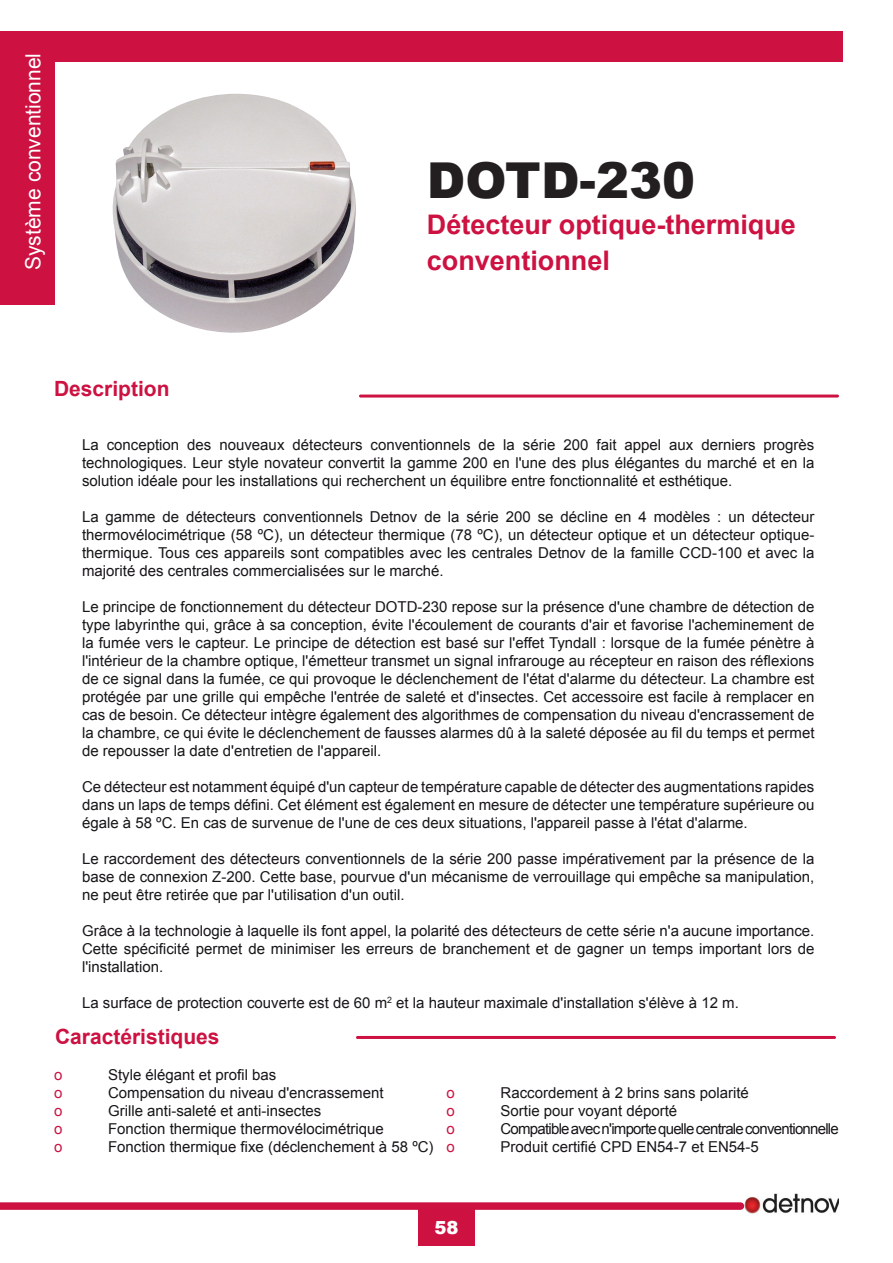
<style>
.page{position:relative;width:893px;height:1263px;background:#fff}
.page>*{position:absolute;margin:0;border:0;box-sizing:border-box;transform-origin:0 0}
.t1{font:900 49.5px "Arial";color:#231f20}
.t2{font:700 27px/36px "Arial";color:#cd1141}
.t3{font:700 21px "Arial";color:#cd1141}
.t4{font:21px "Arial";color:#fff}
.t5{font:900 18px "Arial";color:#fff}
.t6{font:15px/18px "Arial";color:#171518;text-align:justify}
.t7{font:15px "Arial";letter-spacing:-.05em;color:#171518}
.t8{font:15px "Arial";color:#cd1141}
</style>
<div class="page">
<div style="left:0;top:32px;width:54px;height:273px;background:#cd1141"></div>
<div style="left:418px;top:1209px;width:56px;height:37px;background:#cd1141"></div>
<img style="left:744px;top:1193px;width:95px;height:21px">
<svg style="left:0;top:1202px;width:744px;height:8px;background:#cf1f4c"></svg>
<div style="left:47px;top:32px;width:792px;height:30px;background:#cd1141"></div>
<hr style="left:359px;top:395px;width:480px;height:3px;background:#cd1141;border-radius:2px">
<hr style="left:356px;top:1036px;width:480px;height:3px;background:#cd1141;border-radius:2px">
<img style="left:112px;top:94px;width:244px;height:239px">
<h3 class="t4" style="left:19px;top:270px;width:219px;rotate:-90deg">Système conventionnel</h3>
<h1 class="t1" style="left:427px;top:144px;width:270px">DOTD-230</h1>
<h2 class="t2" style="left:427px;top:207px;width:371px">Détecteur optique-thermique conventionnel</h2>
<h3 class="t3" style="left:54px;top:375px;width:117px">Description</h3>
<p class="t6" style="left:82px;top:436px;width:734px">La conception des nouveaux détecteurs conventionnels de la série 200 fait appel aux derniers progrès technologiques. Leur style novateur convertit la gamme 200 en l'une des plus élégantes du marché et en la solution idéale pour les installations qui recherchent un équilibre entre fonctionnalité et esthétique.</p>
<p class="t6" style="left:82px;top:508px;width:734px">La gamme de détecteurs conventionnels Detnov de la série 200 se décline en 4 modèles : un détecteur thermovélocimétrique (58 ºC), un détecteur thermique (78 ºC), un détecteur optique et un détecteur optique&shy;thermique. Tous ces appareils sont compatibles avec les centrales Detnov de la famille CCD-100 et avec la majorité des centrales commercialisées sur le marché.</p>
<p class="t6" style="left:82px;top:598px;width:734px">Le principe de fonctionnement du détecteur DOTD-230 repose sur la présence d'une chambre de détection de type labyrinthe qui, grâce à sa conception, évite l'écoulement de courants d'air et favorise l'acheminement de la fumée vers le capteur. Le principe de détection est basé sur l'effet Tyndall : lorsque de la fumée pénètre à l'intérieur de la chambre optique, l'émetteur transmet un signal infrarouge au récepteur en raison des réflexions de ce signal dans la fumée, ce qui provoque le déclenchement de l'état d'alarme du détecteur. La chambre est protégée par une grille qui empêche l'entrée de saleté et d'insectes. Cet accessoire est facile à remplacer en cas de besoin. Ce détecteur intègre également des algorithmes de compensation du niveau d'encrassement de la chambre, ce qui évite le déclenchement de fausses alarmes dû à la saleté déposée au fil du temps et permet de repousser la date d'entretien de l'appareil.</p>
<p class="t6" style="left:82px;top:778px;width:734px">Ce détecteur est notamment équipé d'un capteur de température capable de détecter des augmentations rapides dans un laps de temps défini. Cet élément est également en mesure de détecter une température supérieure ou égale à 58 ºC. En cas de survenue de l'une de ces deux situations, l'appareil passe à l'état d'alarme.</p>
<p class="t6" style="left:82px;top:850px;width:734px">Le raccordement des détecteurs conventionnels de la série 200 passe impérativement par la présence de la base de connexion Z-200. Cette base, pourvue d'un mécanisme de verrouillage qui empêche sa manipulation, ne peut être retirée que par l'utilisation d'un outil.</p>
<p class="t6" style="left:82px;top:922px;width:734px">Grâce à la technologie à laquelle ils font appel, la polarité des détecteurs de cette série n'a aucune importance.<br>Cette spécificité permet de minimiser les erreurs de branchement et de gagner un temps important lors de l'installation.</p>
<p class="t6" style="left:82px;top:994px;width:658px">La surface de protection couverte est de 60 m<sup>2</sup> et la hauteur maximale d'installation s'élève à 12 m.</p>
<h3 class="t3" style="left:55px;top:1023px;width:166px">Caractéristiques</h3>
<p class="t8" style="left:54px;top:1065px;width:10px">o</p>
<p class="t6" style="left:108px;top:1066px;width:170px">Style élégant et profil bas</p>
<p class="t8" style="left:54px;top:1083px;width:10px">o</p>
<p class="t6" style="left:108px;top:1084px;width:277px">Compensation du niveau d'encrassement</p>
<p class="t8" style="left:54px;top:1101px;width:10px">o</p>
<p class="t6" style="left:108px;top:1102px;width:215px">Grille anti-saleté et anti-insectes</p>
<p class="t8" style="left:54px;top:1119px;width:10px">o</p>
<p class="t6" style="left:108px;top:1120px;width:277px">Fonction thermique thermovélocimétrique</p>
<p class="t8" style="left:54px;top:1137px;width:10px">o</p>
<p class="t6" style="left:108px;top:1138px;width:327px">Fonction thermique fixe (déclenchement à 58 ºC)</p>
<p class="t8" style="left:446px;top:1083px;width:10px">o</p>
<p class="t6" style="left:500px;top:1084px;width:250px">Raccordement à 2 brins sans polarité</p>
<p class="t8" style="left:446px;top:1101px;width:10px">o</p>
<p class="t6" style="left:500px;top:1102px;width:178px">Sortie pour voyant déporté</p>
<p class="t8" style="left:446px;top:1119px;width:10px">o</p>
<p class="t7" style="left:500px;top:1119px;width:340px">Compatible avec n'importe quelle centrale conventionnelle</p>
<p class="t8" style="left:446px;top:1137px;width:10px">o</p>
<p class="t6" style="left:500px;top:1138px;width:260px">Produit certifié CPD EN54-7 et EN54-5</p>
<p class="t5" style="left:434px;top:1214px;width:26px">58</p>
</div>
